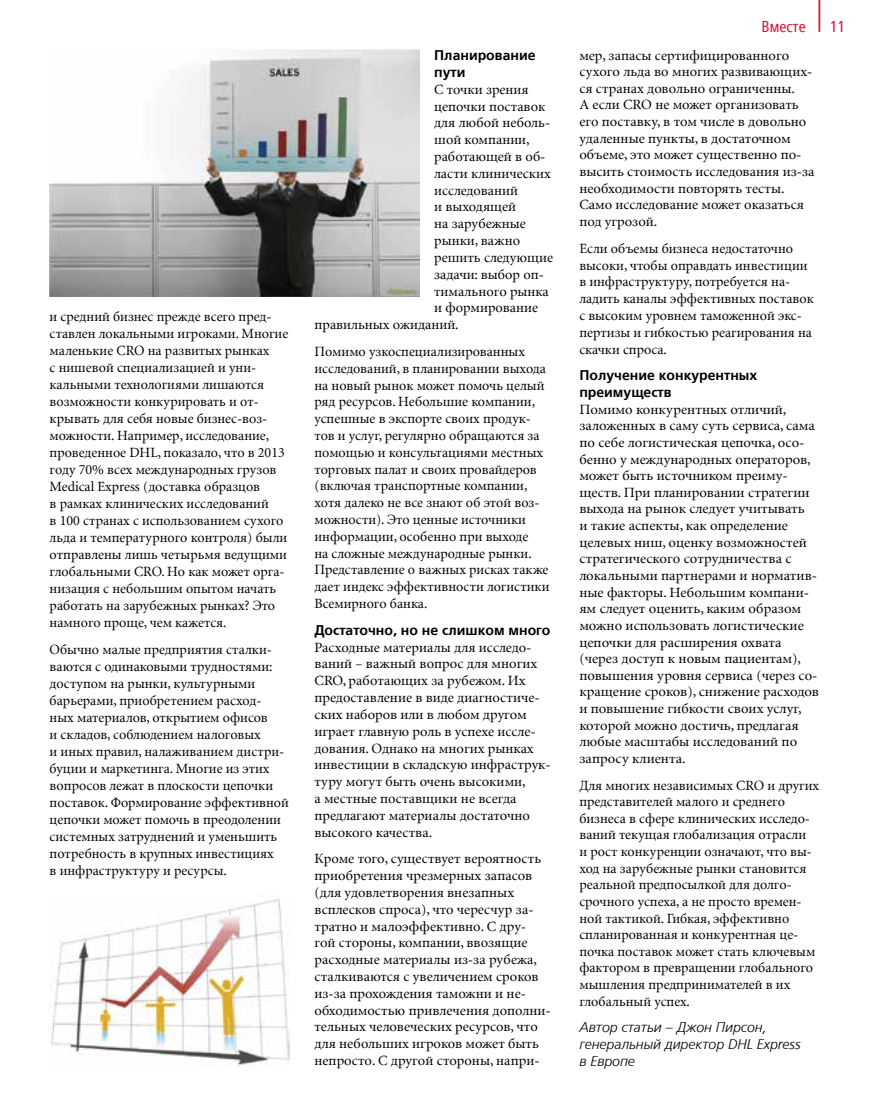
<style>
.page{position:relative;width:869px;height:1117px;background:#fff}
.page>*{position:absolute;margin:0;border:0;box-sizing:border-box;transform-origin:0 0}
.t1{font:condensed 15.75px "Frutiger LTCYR";color:#d71635}
.t2{font:14px/16.8px "Minion CYR";color:#000}
.t3{font:14px/16.6px "Minion CYR";color:#000;scale:1.04 1}
.t4{font:700 14px/16.8px "Frutiger LTCYR";color:#000}
.t5{font:italic 300 14px/16.8px "Frutiger LTCYR";color:#000}
</style>
<div class="page">
<hr style="left:818px;top:0;width:1px;height:32px;background:#d71635">
<img style="left:50px;top:898px;width:239px;height:169px">
<img style="left:50px;top:50px;width:369px;height:246px">
<p class="t2" style="left:50px;top:308px;width:240px">и средний бизнес прежде всего пред&shy;ставлен локальными игроками. Многие маленькие CRO на развитых рынках<br>с нишевой специализацией и уни&shy;кальными технологиями лишаются возможности конкурировать и от&shy;крывать для себя новые бизнес-воз&shy;можности. Например, исследование, проведенное DHL, показало, что в 2013 году 70% всех международных грузов Medical Express (доставка образцов<br>в рамках клинических исследований<br>в 100 странах с использованием сухого льда и температурного контроля) были отправлены лишь четырьмя ведущими глобальными CRO. Но как может орга&shy;низация с небольшим опытом начать работать на зарубежных рынках? Это намного проще, чем кажется.</p>
<p class="t2" style="left:50px;top:640px;width:240px">Обычно малые предприятия сталки&shy;ваются с одинаковыми трудностями: доступом на рынки, культурными барьерами, приобретением расход&shy;ных материалов, открытием офисов<br>и складов, соблюдением налоговых<br>и иных правил, налаживанием дистри&shy;буции и маркетинга. Многие из этих вопросов лежат в плоскости цепочки поставок. Формирование эффективной цепочки может помочь в преодолении системных затруднений и уменьшить потребность в крупных инвестициях<br>в инфраструктуру и ресурсы.</p>
<p class="t4" style="left:434px;top:47px;width:103px">Планирование пути</p>
<p class="t2" style="left:434px;top:81px;width:96px">С точки зрения</p>
<p class="t2" style="left:434px;top:97px;width:113px">цепочки поставок</p>
<p class="t2" style="left:434px;top:114px;width:117px">для любой неболь-</p>
<p class="t2" style="left:434px;top:131px;width:97px">шой компании,</p>
<p class="t2" style="left:434px;top:148px;width:113px">работающей в об-</p>
<p class="t2" style="left:434px;top:165px;width:118px">ласти клинических</p>
<p class="t2" style="left:434px;top:181px;width:85px">исследований</p>
<p class="t2" style="left:434px;top:198px;width:83px">и выходящей</p>
<p class="t2" style="left:434px;top:215px;width:93px">на зарубежные</p>
<p class="t2" style="left:434px;top:232px;width:87px">рынки, важно</p>
<p class="t2" style="left:434px;top:249px;width:120px">решить следующие</p>
<p class="t2" style="left:434px;top:265px;width:111px">задачи: выбор оп-</p>
<p class="t2" style="left:434px;top:282px;width:116px">тимального рынка</p>
<p class="t2" style="left:434px;top:299px;width:105px">и формирование</p>
<p class="t2" style="left:314px;top:316px;width:146px">правильных ожиданий.</p>
<p class="t2" style="left:314px;top:343px;width:236px">Помимо узкоспециализированных исследований, в планировании выхода на новый рынок может помочь целый ряд ресурсов. Небольшие компании, успешные в экспорте своих продук&shy;тов и услуг, регулярно обращаются за помощью и консультациями местных торговых палат и своих провайдеров (включая транспортные компании, хотя далеко не все знают об этой воз&shy;можности). Это ценные источники информации, особенно при выходе<br>на сложные международные рынки.<br>Представление о важных рисках также дает индекс эффективности логистики Всемирного банка.</p>
<p class="t4" style="left:314px;top:621px;width:237px">Достаточно, но не слишком много</p>
<p class="t2" style="left:314px;top:638px;width:238px">Расходные материалы для исследо&shy;ваний – важный вопрос для многих<br>CRO, работающих за рубежом. Их предоставление в виде диагностиче&shy;ских наборов или в любом другом играет главную роль в успехе иссле&shy;дования. Однако на многих рынках инвестиции в складскую инфраструк&shy;туру могут быть очень высокими,<br>а местные поставщики не всегда предлагают материалы достаточно высокого качества.</p>
<p class="t2" style="left:314px;top:850px;width:238px">Кроме того, существует вероятность приобретения чрезмерных запасов (для удовлетворения внезапных всплесков спроса), что чересчур за&shy;тратно и малоэффективно. С дру&shy;гой стороны, компании, ввозящие расходные материалы из-за рубежа, сталкиваются с увеличением сроков из-за прохождения таможни и не&shy;обходимостью привлечения дополни&shy;тельных человеческих ресурсов, что для небольших игроков может быть непросто. С другой стороны, напри-</p>
<p class="t1" style="left:761px;top:18px;width:46px">Вместе</p>
<p class="t1" style="left:829px;top:18px;width:17px">11</p>
<p class="t2" style="left:579px;top:47px;width:236px">мер, запасы сертифицированного сухого льда во многих развивающих&shy;ся странах довольно ограниченны.<br>А если CRO не может организовать его поставку, в том числе в довольно удаленные пункты, в достаточном объеме, это может существенно по&shy;высить стоимость исследования из-за необходимости повторять тесты.<br>Само исследование может оказаться под угрозой.</p>
<p class="t2" style="left:579px;top:240px;width:236px">Если объемы бизнеса недостаточно высоки, чтобы оправдать инвестиции в инфраструктуру, потребуется на&shy;ладить каналы эффективных поставок с высоким уровнем таможенной экс&shy;пертизы и гибкостью реагирования на скачки спроса.</p>
<p class="t4" style="left:579px;top:367px;width:179px">Получение конкурентных преимуществ</p>
<p class="t3" style="left:579px;top:400px;width:232px">Помимо конкурентных отличий, заложенных в саму суть сервиса, сама по себе логистическая цепочка, осо&shy;бенно у международных операторов, может быть источником преиму&shy;ществ. При планировании стратегии выхода на рынок следует учитывать<br>и такие аспекты, как определение целевых ниш, оценку возможностей стратегического сотрудничества с локальными партнерами и норматив&shy;ные факторы. Небольшим компани&shy;ям следует оценить, каким образом можно использовать логистические цепочки для расширения охвата (через доступ к новым пациентам), повышения уровня сервиса (через со&shy;кращение сроков), снижение расходов и повышение гибкости своих услуг, которой можно достичь, предлагая любые масштабы исследований по запросу клиента.</p>
<p class="t2" style="left:579px;top:776px;width:241px">Для многих независимых CRO и других представителей малого и среднего бизнеса в сфере клинических исследо&shy;ваний текущая глобализация отрасли<br>и рост конкуренции означают, что вы&shy;ход на зарубежные рынки становится реальной предпосылкой для долго&shy;срочного успеха, а не просто времен&shy;ной тактикой. Гибкая, эффективно спланированная и конкурентная це&shy;почка поставок может стать ключевым фактором в превращении глобального мышления предпринимателей в их глобальный успех.</p>
<p class="t5" style="left:579px;top:1019px;width:222px">Автор статьи – Джон Пирсон, генеральный директор DHL Express в Европе</p>
</div>
